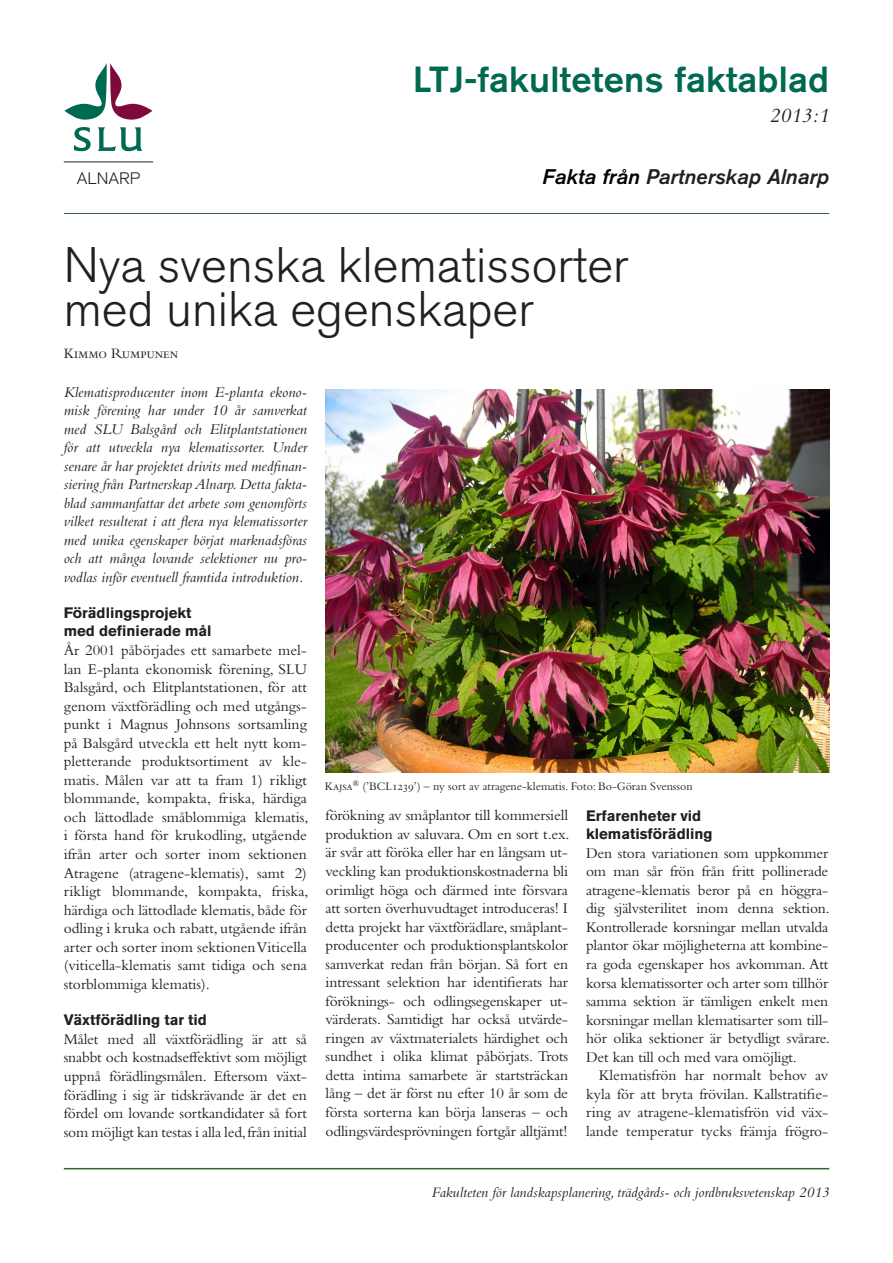
<style>
.page{position:relative;width:893px;height:1263px;background:#fff}
.page>*{position:absolute;margin:0;border:0;box-sizing:border-box;transform-origin:0 0}
.Titel{font:300 49.5px "Akzidenz Grotesk BQ";color:#231f20}
.t1{font:500 36px "Akzidenz Grotesk BQ";letter-spacing:.01em;color:#006951}
.t2{font:italic 21px "Akzidenz Grotesk BQ Med";color:#231f20}
.t3{font:italic 21px "Bembo";color:#231f20}
.t4{font:300 16.5px "Akzidenz Grotesk BQ";color:#231f20}
.Brödtext_utan_indrag{font:15.45px/18.6px "Bembo Std";letter-spacing:-.01em;color:#231f20;text-align:justify}
.Ingress{font:italic 15.45px/18.6px "Bembo Std";color:#231f20;text-align:justify}
.Brödtext{font:15.45px/18.6px "Bembo Std";color:#231f20;text-align:justify}
.Underrubrik{font:700 15px "Akzidenz Grotesk BE";color:#231f20}
.Fot{font:italic 15px "Bembo";color:#231f20}
.Författare{font:15px "Bembo SC";color:#231f20}
.Bildtext{font:12px "Bembo";color:#231f20}
.s1{color:#000}
.s2{font-family:"Bembo SC"}
</style>
<div class="page">
<hr style="left:64px;top:1168px;width:765px;height:1px;background:#316634">
<hr style="left:64px;top:213px;width:765px;height:1px;background:#316634">
<hr style="left:64px;top:162px;width:89px;height:1px;background:#231f20">
<svg style="left:65px;top:63px;width:87px;height:57px"></svg>
<svg style="left:74px;top:127px;width:17px;height:24px"></svg>
<svg style="left:98px;top:127px;width:45px;height:24px"></svg>
<img style="left:326px;top:389px;width:503px;height:383px">
<p class="t1" style="left:413px;top:57px;width:418px">LTJ-fakultetens faktablad</p>
<p class="t4" style="left:77px;top:169px;width:65px">ALNARP</p>
<p class="t3" style="left:769px;top:104px;width:61px">2013:1</p>
<p class="t2" style="left:543px;top:164px;width:288px"><span class="s1">Fakta från</span> Partnerskap Alnarp</p>
<p class="Titel" style="left:64px;top:237px;width:566px">Nya svenska klematissorter</p>
<p class="Titel" style="left:64px;top:281px;width:472px">med unika egenskaper</p>
<p class="Författare" style="left:64px;top:345px;width:116px">Kimmo Rumpunen</p>
<p class="Ingress" style="left:64px;top:382px;width:245px">Klematisproducenter inom E-planta ekono&shy;misk förening har under 10 år samverkat med SLU Balsgård och Elitplantstationen för att utveckla nya klematissorter. Under senare år har projektet drivits med medfinan&shy;siering från Partnerskap Alnarp. Detta fakta&shy;blad sammanfattar det arbete som genomförts vilket resulterat i att flera nya klematissorter med unika egenskaper börjat marknadsföras och att många lovande selektioner nu pro&shy;vodlas inför eventuell framtida introduktion.</p>
<p class="Underrubrik" style="left:64px;top:604px;width:129px">Förädlingsprojekt</p>
<p class="Underrubrik" style="left:64px;top:622px;width:149px">med definierade mål</p>
<p class="Brödtext_utan_indrag" style="left:64px;top:641px;width:246px">År 2001 påbörjades ett samarbete mel&shy;lan E-planta ekonomisk förening, SLU Balsgård, och Elitplantstationen, för att genom växtförädling och med utgångs&shy;punkt i Magnus Johnsons sortsamling på Balsgård utveckla ett helt nytt kom&shy;pletterande produktsortiment av kle&shy;matis. Målen var att ta fram 1) rikligt blommande, kompakta, friska, härdiga och lättodlade småblommiga klematis, i första hand för krukodling, utgående ifrån arter och sorter inom sektionen Atragene (atragene-klematis), samt 2) rikligt blommande, kompakta, friska, härdiga och lättodlade klematis, både för odling i kruka och rabatt, utgående ifrån arter och sorter inom sektionen Viticella (viticella-klematis samt tidiga och sena storblommiga klematis).</p>
<p class="Underrubrik" style="left:64px;top:1011px;width:145px">Växtförädling tar tid</p>
<p class="Brödtext_utan_indrag" style="left:64px;top:1029px;width:245px">Målet med all växtförädling är att så snabbt och kostnadseffektivt som möjligt uppnå förädlingsmålen. Eftersom växt&shy;förädling i sig är tidskrävande är det en fördel om lovande sortkandidater så fort som möjligt kan testas i alla led, från initial</p>
<p class="Bildtext" style="left:325px;top:779px;width:369px"><span class="s2">Kajsa</span><sup>®</sup> <span class="s2">(’BCL1239’) –</span> ny sort av atragene-klematis. Foto: Bo-Göran Svensson</p>
<p class="Brödtext_utan_indrag" style="left:326px;top:806px;width:245px">förökning av småplantor till kommersiell produktion av saluvara. Om en sort t.ex. är svår att föröka eller har en långsam ut&shy;veckling kan produktionskostnaderna bli orimligt höga och därmed inte försvara att sorten överhuvudtaget introduceras! I detta projekt har växtförädlare, småplant&shy;producenter och produktionsplantskolor samverkat redan från början. Så fort en intressant selektion har identifierats har föröknings- och odlingsegenskaper ut&shy;värderats. Samtidigt har också utvärde&shy;ringen av växtmaterialets härdighet och sundhet i olika klimat påbörjats. Trots detta intima samarbete är startsträckan lång – det är först nu efter 10 år som de första sorterna kan börja lanseras – och odlingsvärdesprövningen fortgår alltjämt!</p>
<p class="Underrubrik" style="left:586px;top:807px;width:117px">Erfarenheter vid</p>
<p class="Underrubrik" style="left:586px;top:825px;width:128px">klematisförädling</p>
<p class="Brödtext_utan_indrag" style="left:586px;top:843px;width:245px">Den stora variationen som uppkommer om man sår frön från fritt pollinerade atragene-klematis beror på en höggra&shy;dig självsterilitet inom denna sektion.<br>Kontrollerade korsningar mellan utvalda plantor ökar möjligheterna att kombine&shy;ra goda egenskaper hos avkomman. Att korsa klematissorter och arter som tillhör samma sektion är tämligen enkelt men korsningar mellan klematisarter som till&shy;hör olika sektioner är betydligt svårare.<br>Det kan till och med vara omöjligt.</p>
<p class="Brödtext" style="left:586px;top:1066px;width:244px;text-indent:13px">Klematisfrön har normalt behov av kyla för att bryta frövilan. Kallstratifie&shy;ring av atragene-klematisfrön vid väx&shy;lande temperatur tycks främja frögro-</p>
<p class="Fot" style="left:431px;top:1184px;width:399px">Fakulteten för landskapsplanering, trädgårds- och jordbruksvetenskap 2013</p>
</div>
